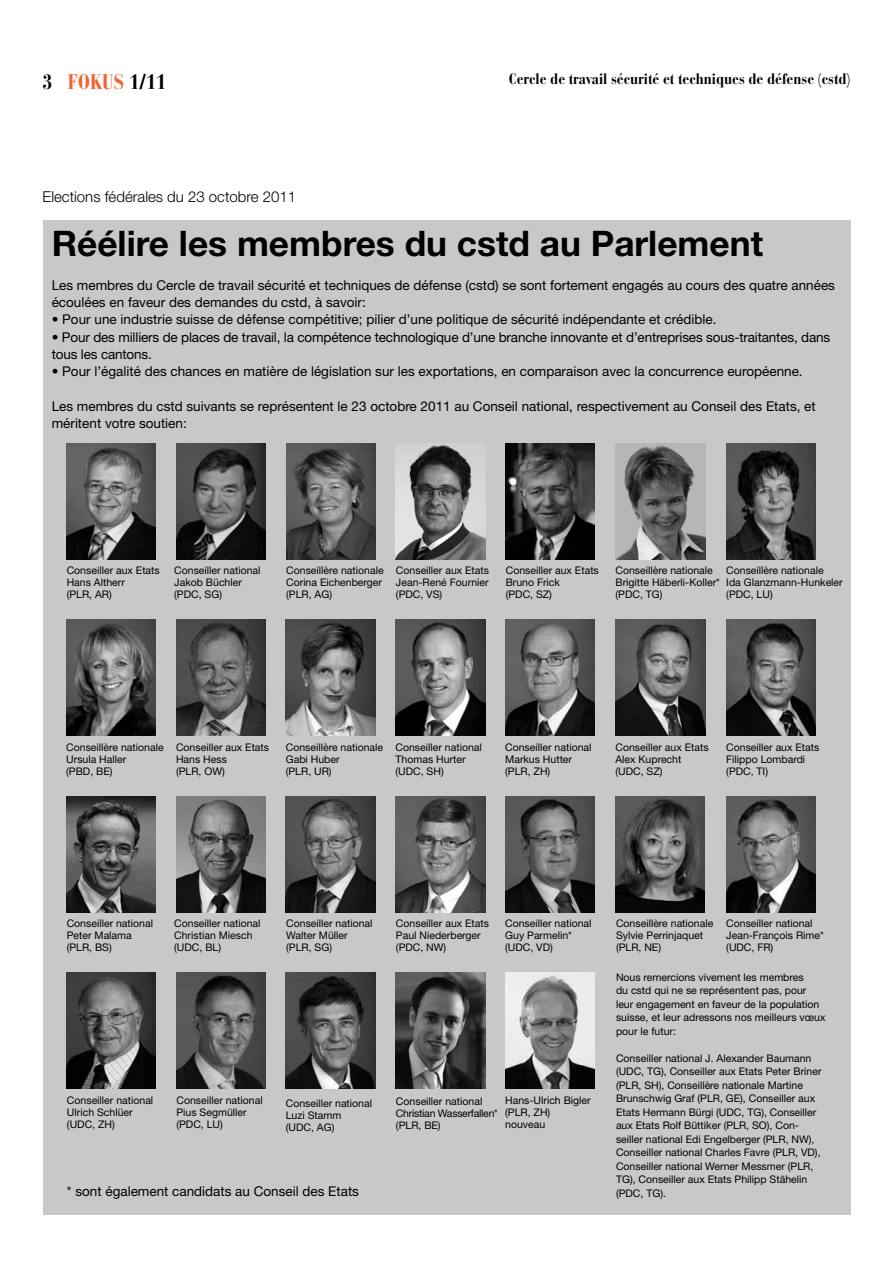
<style>
.page{position:relative;width:893px;height:1263px;background:#fff}
.page>*{position:absolute;margin:0;border:0;box-sizing:border-box;transform-origin:0 0}
.t1{font:700 35.25px "Helvetica Neue";color:#000}
.t2{font:700 condensed 21px "Bauer Bodoni";color:#000}
.t3{font:700 condensed 15px "Bauer Bodoni";color:#000}
.t4{font:300 15px "Helvetica Neue";color:#000}
.t5{font:13.5px/17.2px "Helvetica Neue";color:#000}
.t6{font:10.5px/12px "Helvetica Neue";color:#000}
.s1{color:#f26531}
</style>
<div class="page">
<div style="left:43px;top:220px;width:807px;height:995px;background:#c7c8ca"></div>
<img style="left:726px;top:443px;width:90px;height:116px">
<img style="left:176px;top:620px;width:90px;height:116px">
<img style="left:396px;top:620px;width:89px;height:116px">
<img style="left:505px;top:620px;width:89px;height:116px">
<img style="left:615px;top:620px;width:90px;height:116px">
<img style="left:176px;top:796px;width:90px;height:116px">
<img style="left:286px;top:620px;width:90px;height:116px">
<img style="left:176px;top:443px;width:90px;height:116px">
<img style="left:286px;top:443px;width:89px;height:116px">
<img style="left:67px;top:443px;width:89px;height:116px">
<img style="left:505px;top:443px;width:89px;height:116px">
<img style="left:615px;top:443px;width:90px;height:116px">
<img style="left:67px;top:620px;width:89px;height:116px">
<img style="left:396px;top:445px;width:89px;height:114px">
<img style="left:727px;top:620px;width:89px;height:116px">
<img style="left:67px;top:796px;width:89px;height:116px">
<img style="left:286px;top:796px;width:90px;height:116px">
<img style="left:396px;top:796px;width:89px;height:116px">
<img style="left:505px;top:796px;width:89px;height:116px">
<img style="left:505px;top:972px;width:89px;height:117px">
<img style="left:615px;top:796px;width:90px;height:116px">
<img style="left:726px;top:796px;width:90px;height:116px">
<img style="left:67px;top:972px;width:89px;height:117px">
<img style="left:176px;top:972px;width:90px;height:117px">
<img style="left:286px;top:972px;width:90px;height:117px">
<img style="left:396px;top:972px;width:89px;height:117px">
<h2 class="t2" style="left:43px;top:69px;width:125px">3 <span class="s1">FOKUS</span> 1/11</h2>
<h3 class="t3" style="left:509px;top:70px;width:343px">Cercle de travail sécurité et techniques de défense (cstd)</h3>
<h3 class="t4" style="left:43px;top:188px;width:255px">Elections fédérales du 23 octobre 2011</h3>
<h1 class="t1" style="left:52px;top:222px;width:713px">Réélire les membres du cstd au Parlement</h1>
<p class="t5" style="left:52px;top:276px;width:785px">Les membres du Cercle de travail sécurité et techniques de défense (cstd) se sont fortement engagés au cours des quatre années écoulées en faveur des demandes du cstd, à savoir:</p>
<p class="t5" style="left:52px;top:311px;width:666px">• Pour une industrie suisse de défense compétitive; pilier d’une politique de sécurité indépendante et crédible.</p>
<p class="t5" style="left:52px;top:328px;width:780px">• Pour des milliers de places de travail, la compétence technologique d’une branche innovante et d’entreprises sous-traitantes, dans tous les cantons.</p>
<p class="t5" style="left:52px;top:362px;width:752px">• Pour l’égalité des chances en matière de législation sur les exportations, en comparaison avec la concurrence européenne.</p>
<p class="t5" style="left:52px;top:397px;width:765px">Les membres du cstd suivants se représentent le 23 octobre 2011 au Conseil national, respectivement au Conseil des Etats, et méritent votre soutien:</p>
<p class="t6" style="left:67px;top:564px;width:95px">Conseiller aux Etats<br>Hans Altherr<br>(PLR, AR)</p>
<p class="t6" style="left:174px;top:564px;width:88px">Conseiller national<br>Jakob Büchler (PDC, SG)</p>
<p class="t6" style="left:286px;top:564px;width:99px">Conseillère nationale<br>Corina Eichenberger (PLR, AG)</p>
<p class="t6" style="left:396px;top:564px;width:95px;text-align:justify">Conseiller aux Etats Jean-René Fournier (PDC, VS)</p>
<p class="t6" style="left:506px;top:564px;width:95px">Conseiller aux Etats<br>Bruno Frick<br>(PDC, SZ)</p>
<p class="t6" style="left:726px;top:564px;width:118px">Conseillère nationale<br>Ida Glanzmann-Hunkeler (PDC, LU)</p>
<p class="t6" style="left:615px;top:564px;width:106px">Conseillère nationale<br>Brigitte Häberli-Koller* (PDC, TG)</p>
<p class="t6" style="left:66px;top:741px;width:99px">Conseillère nationale<br>Ursula Haller<br>(PBD, BE)</p>
<p class="t6" style="left:176px;top:741px;width:95px">Conseiller aux Etats<br>Hans Hess<br>(PLR, OW)</p>
<p class="t6" style="left:286px;top:741px;width:99px">Conseillère nationale<br>Gabi Huber<br>(PLR, UR)</p>
<p class="t6" style="left:396px;top:741px;width:88px">Conseiller national<br>Thomas Hurter (UDC, SH)</p>
<p class="t6" style="left:505px;top:741px;width:88px">Conseiller national<br>Markus Hutter (PLR, ZH)</p>
<p class="t6" style="left:615px;top:741px;width:95px">Conseiller aux Etats<br>Alex Kuprecht (UDC, SZ)</p>
<p class="t6" style="left:726px;top:741px;width:95px">Conseiller aux Etats<br>Filippo Lombardi (PDC, TI)</p>
<p class="t6" style="left:67px;top:917px;width:88px">Conseiller national<br>Peter Malama (PLR, BS)</p>
<p class="t6" style="left:174px;top:917px;width:88px">Conseiller national<br>Christian Miesch (UDC, BL)</p>
<p class="t6" style="left:286px;top:917px;width:88px">Conseiller national<br>Walter Müller (PLR, SG)</p>
<p class="t6" style="left:396px;top:917px;width:95px">Conseiller aux Etats<br>Paul Niederberger (PDC, NW)</p>
<p class="t6" style="left:505px;top:917px;width:88px">Conseiller national<br>Guy Parmelin* (UDC, VD)</p>
<p class="t6" style="left:616px;top:917px;width:99px">Conseillère nationale<br>Sylvie Perrinjaquet (PLR, NE)</p>
<p class="t6" style="left:726px;top:917px;width:99px">Conseiller national<br>Jean-François Rime* (UDC, FR)</p>
<p class="t6" style="left:616px;top:970px;width:211px;line-height:13.5px">Nous remercions vivement les membres<br>du cstd qui ne se représentent pas, pour leur engagement en faveur de la population suisse, et leur adressons nos meilleurs vœux pour le futur:</p>
<p class="t6" style="left:616px;top:1051px;width:207px;line-height:13.5px">Conseiller national J. Alexander Baumann (UDC, TG), Conseiller aux Etats Peter Briner (PLR, SH), Conseillère nationale Martine Brunschwig Graf (PLR, GE), Conseiller aux Etats Hermann Bürgi (UDC, TG), Conseiller aux Etats Rolf Büttiker (PLR, SO), Con&shy;seiller national Edi Engelberger (PLR, NW), Conseiller national Charles Favre (PLR, VD), Conseiller national Werner Messmer (PLR, TG), Conseiller aux Etats Philipp Stähelin</p>
<p class="t6" style="left:67px;top:1094px;width:88px">Conseiller national<br>Ulrich Schlüer (UDC, ZH)</p>
<p class="t6" style="left:176px;top:1094px;width:88px">Conseiller national<br>Pius Segmüller (PDC, LU)</p>
<p class="t6" style="left:505px;top:1094px;width:87px">Hans-Ulrich Bigler (PLR, ZH) nouveau</p>
<p class="t6" style="left:396px;top:1095px;width:103px">Conseiller national<br>Christian Wasserfallen* (PLR, BE)</p>
<p class="t6" style="left:286px;top:1096px;width:88px">Conseiller national<br>Luzi Stamm (UDC, AG)</p>
<p class="t5" style="left:67px;top:1182px;width:294px">* sont également candidats au Conseil des Etats</p>
<p class="t6" style="left:616px;top:1187px;width:51px">(PDC, TG).</p>
</div>
